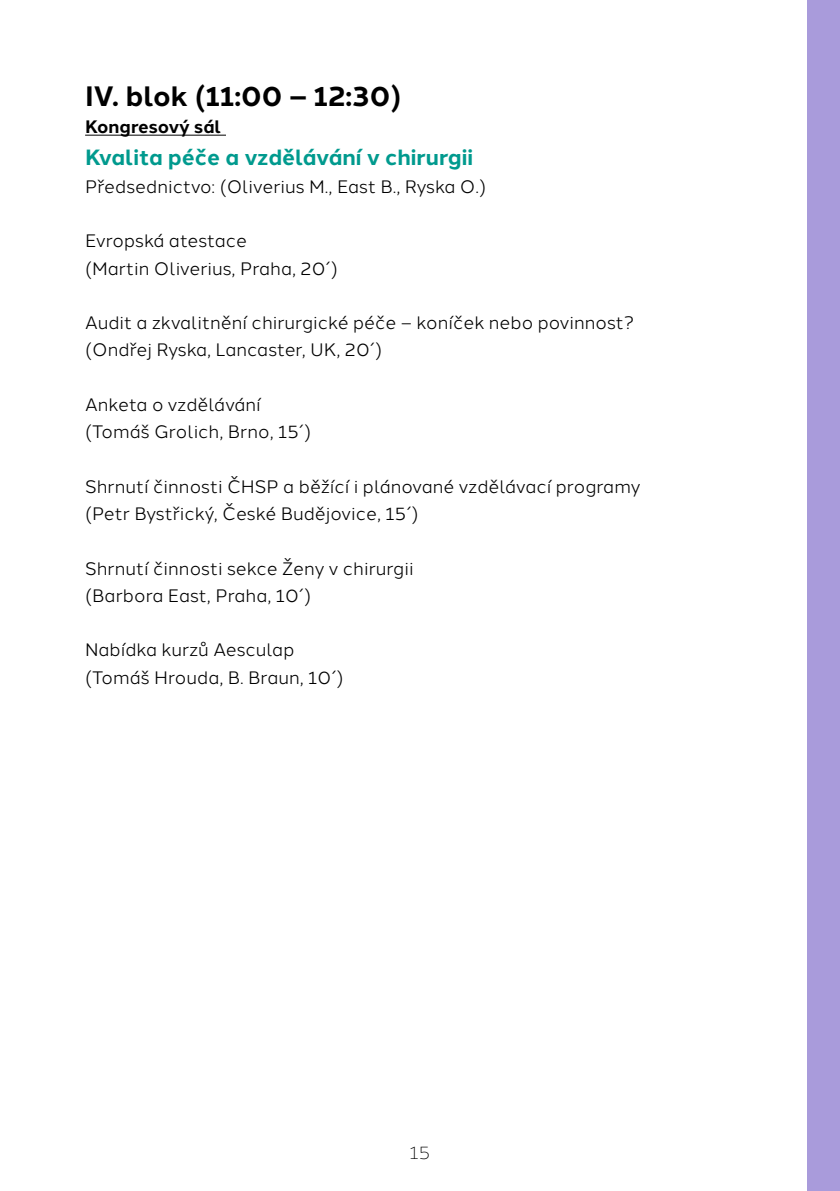
<style>
.page{position:relative;width:840px;height:1191px;background:#fff}
.page>*{position:absolute;margin:0;border:0;box-sizing:border-box;transform-origin:0 0}
.t1{font:700 28px "Halcom";color:#000}
.t2{font:700 22px "Halcom";color:#009a8e}
.t3{font:18px/27.2px "Halcom";color:#000}
.t4{font:700 18px "Halcom";color:#000}
.t5{font:300 18px "Halcom";color:#000}
</style>
<div class="page">
<hr style="left:85px;top:135px;width:141px;height:1px;background:#000">
<div style="left:806px;top:0;width:33px;height:1191px;background:#a99bdb"></div>
<h1 class="t1" style="left:85px;top:74px;width:318px">IV. blok (11:00 – 12:30)</h1>
<p class="t4" style="left:85px;top:113px;width:138px">Kongresový sál</p>
<p class="t2" style="left:85px;top:140px;width:389px">Kvalita péče a vzdělávání v chirurgii</p>
<p class="t3" style="left:85px;top:171px;width:402px">Předsednictvo: (Oliverius M., East B., Ryska O.)</p>
<p class="t3" style="left:85px;top:226px;width:254px">Evropská atestace<br>(Martin Oliverius, Praha, 20´)</p>
<p class="t3" style="left:85px;top:307px;width:550px">Audit a zkvalitnění chirurgické péče – koníček nebo povinnost? (Ondřej Ryska, Lancaster, UK, 20´)</p>
<p class="t3" style="left:85px;top:389px;width:228px">Anketa o vzdělávání (Tomáš Grolich, Brno, 15´)</p>
<p class="t3" style="left:85px;top:471px;width:556px">Shrnutí činnosti ČHSP a běžící i plánované vzdělávací programy (Petr Bystřický, České Budějovice, 15´)</p>
<p class="t3" style="left:85px;top:553px;width:330px">Shrnutí činnosti sekce Ženy v chirurgii (Barbora East, Praha, 10´)</p>
<p class="t3" style="left:85px;top:635px;width:260px">Nabídka kurzů Aesculap (Tomáš Hrouda, B. Braun, 10´)</p>
<p class="t5" style="left:409px;top:1138px;width:23px">15</p>
</div>
